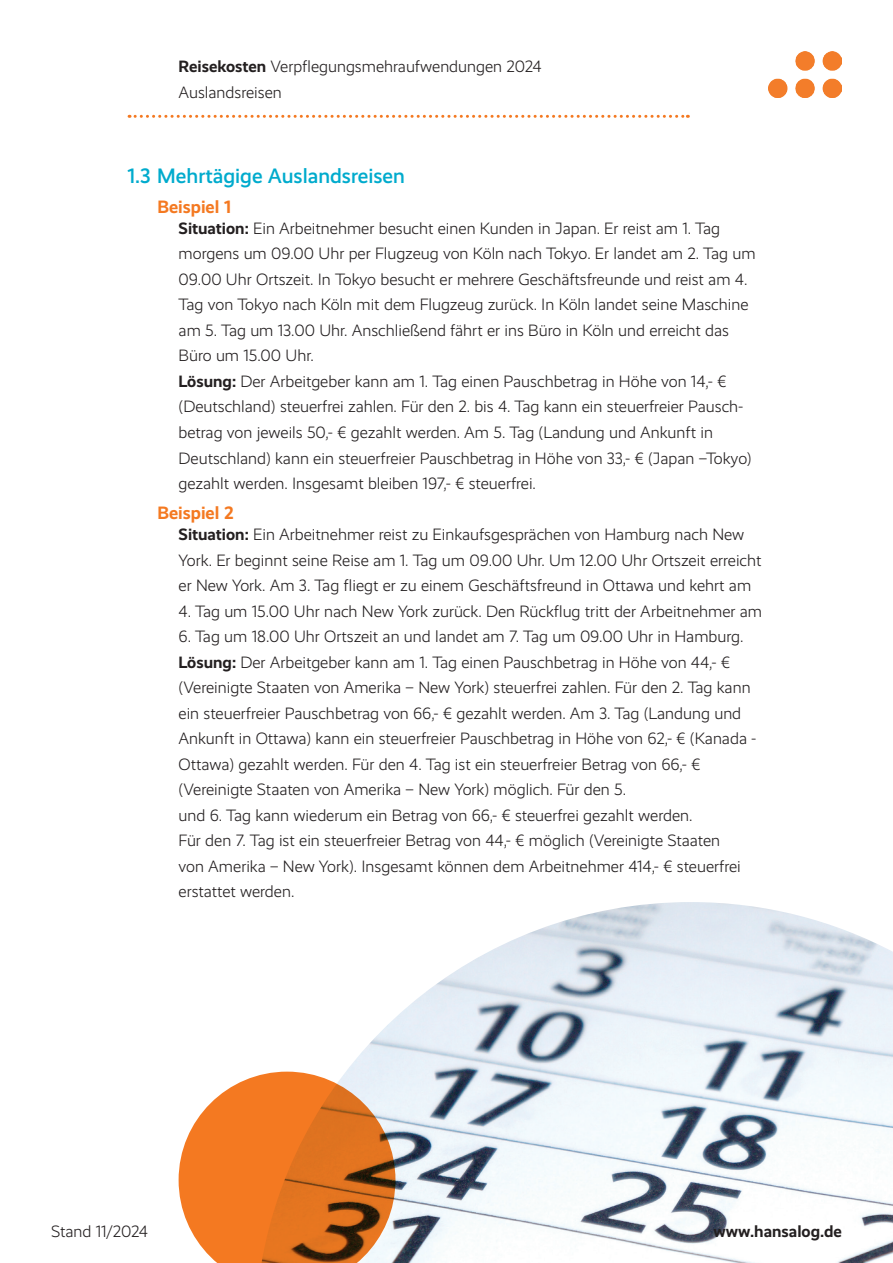
<style>
.page{position:relative;width:893px;height:1263px;background:#fff}
.page>*{position:absolute;margin:0;border:0;box-sizing:border-box;transform-origin:0 0}
.t1{font:500 21px "Realist";color:#00abcd}
.t2{font:700 18px "Realist";color:#f47921}
.t3{font:300 16.5px/25.5px "Realist";color:#231f20}
.t4{font:700 16.5px "Realist";color:#231f20}
.s1{font-weight:700}
</style>
<div class="page">
<img style="left:347px;top:902px;width:546px;height:361px">
<svg style="left:179px;top:1071px;width:216px;height:192px;background:#e18644"></svg>
<img style="left:768px;top:51px;width:74px;height:47px">
<svg style="left:129px;top:115px;width:559px;height:3px"></svg>
<p class="t3" style="left:179px;top:54px;width:365px"><span class="s1">Reisekosten</span> Verpflegungsmehraufwendungen 2024<br>Auslandsreisen</p>
<p class="t1" style="left:128px;top:164px;width:279px">1.3 Mehrtägige Auslandsreisen</p>
<p class="t2" style="left:157px;top:196px;width:75px">Beispiel 1</p>
<p class="t3" style="left:179px;top:216px;width:578px"><span class="s1">Situation:</span> Ein Arbeitnehmer besucht einen Kunden in Japan. Er reist am 1. Tag morgens um 09.00 Uhr per Flugzeug von Köln nach Tokyo. Er landet am 2. Tag um 09.00 Uhr Ortszeit. In Tokyo besucht er mehrere Geschäftsfreunde und reist am 4.<br>Tag von Tokyo nach Köln mit dem Flugzeug zurück. In Köln landet seine Maschine am 5. Tag um 13.00 Uhr. Anschließend fährt er ins Büro in Köln und erreicht das Büro um 15.00 Uhr.<br><span class="s1">Lösung:</span> Der Arbeitgeber kann am 1. Tag einen Pauschbetrag in Höhe von 14,- € (Deutschland) steuerfrei zahlen. Für den 2. bis 4. Tag kann ein steuerfreier Pausch&shy;betrag von jeweils 50,- € gezahlt werden. Am 5. Tag (Landung und Ankunft in Deutschland) kann ein steuerfreier Pauschbetrag in Höhe von 33,- € (Japan –Tokyo) gezahlt werden. Insgesamt bleiben 197,- € steuerfrei.</p>
<p class="t2" style="left:157px;top:502px;width:78px">Beispiel 2</p>
<p class="t3" style="left:179px;top:522px;width:584px"><span class="s1">Situation:</span> Ein Arbeitnehmer reist zu Einkaufsgesprächen von Hamburg nach New<br>York. Er beginnt seine Reise am 1. Tag um 09.00 Uhr. Um 12.00 Uhr Ortszeit erreicht er New York. Am 3. Tag fliegt er zu einem Geschäftsfreund in Ottawa und kehrt am</p>
<p class="t3" style="left:179px;top:598px;width:585px">4. Tag um 15.00 Uhr nach New York zurück. Den Rückflug tritt der Arbeitnehmer am</p>
<p class="t3" style="left:179px;top:624px;width:579px">6. Tag um 18.00 Uhr Ortszeit an und landet am 7. Tag um 09.00 Uhr in Hamburg.<br><span class="s1">Lösung:</span> Der Arbeitgeber kann am 1. Tag einen Pauschbetrag in Höhe von 44,- € (Vereinigte Staaten von Amerika – New York) steuerfrei zahlen. Für den 2. Tag kann ein steuerfreier Pauschbetrag von 66,- € gezahlt werden. Am 3. Tag (Landung und Ankunft in Ottawa) kann ein steuerfreier Pauschbetrag in Höhe von 62,- € (Kanada - Ottawa) gezahlt werden. Für den 4. Tag ist ein steuerfreier Betrag von 66,- € (Vereinigte Staaten von Amerika – New York) möglich. Für den 5.<br>und 6. Tag kann wiederum ein Betrag von 66,- € steuerfrei gezahlt werden.<br>Für den 7. Tag ist ein steuerfreier Betrag von 44,- € möglich (Vereinigte Staaten<br>von Amerika – New York). Insgesamt können dem Arbeitnehmer 414,- € steuerfrei erstattet werden.</p>
<p class="t3" style="left:51px;top:1219px;width:98px">Stand 11/2024</p>
<p class="t4" style="left:713px;top:1222px;width:130px">www.hansalog.de</p>
</div>
